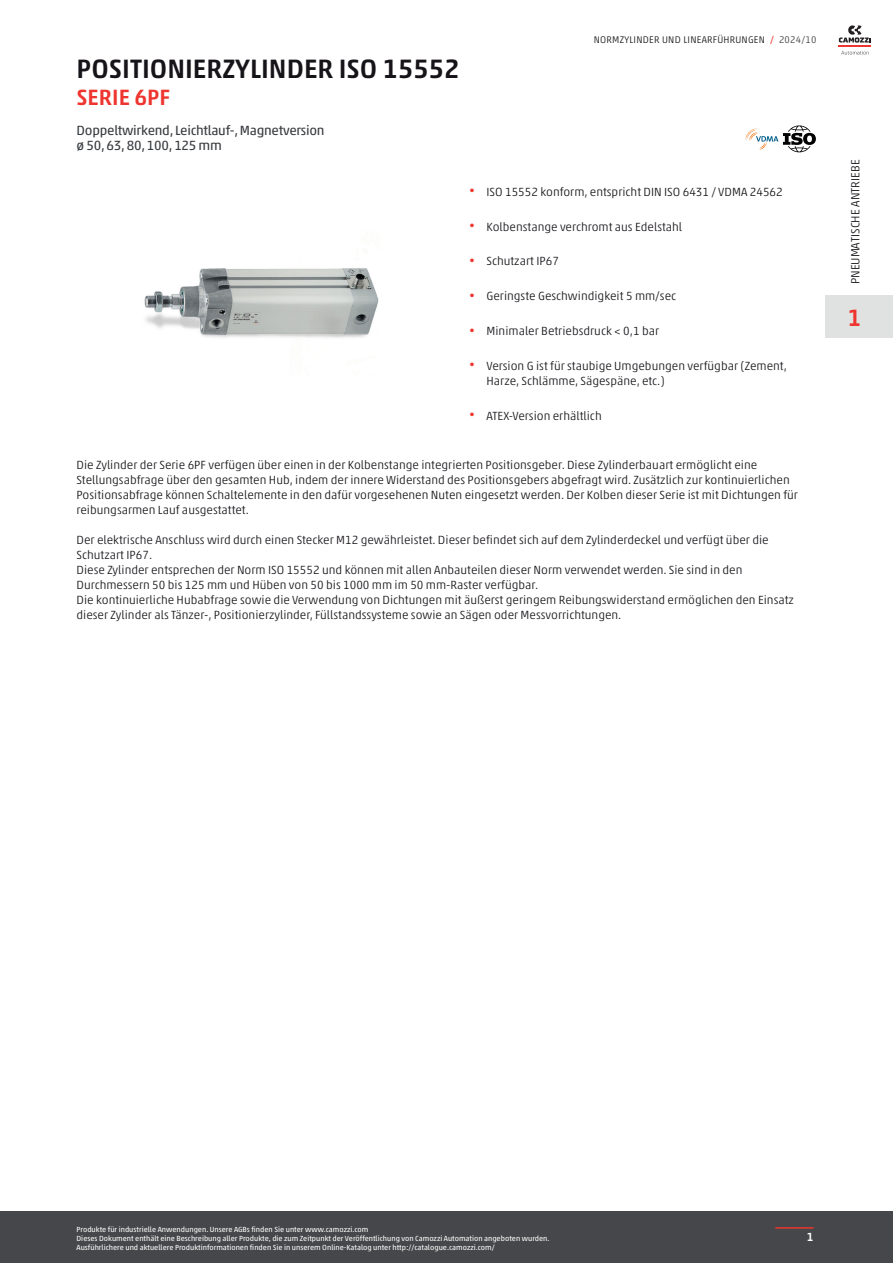
<style>
.page{position:relative;width:893px;height:1263px;background:#fff}
.page>*{position:absolute;margin:0;border:0;box-sizing:border-box;transform-origin:0 0}
.TITOLO_Home{font:500 27px "Akko W1 G";color:#171419}
.Num_catalogo_no_lingua{font:500 24px "Akko W1 G";color:#ee352f}
.SOTTOTITOLO_Home{font:500 22.5px "Akko W1 G";color:#ee352f}
.INTRO_Home{font:13.5px/15px "Akko W1 G";letter-spacing:-.02em;color:#383b3f}
.Descrizione_prodotto{font:300 12px/15px "Akko W1 G";color:#171419}
.NOME_CATALOGO{font:300 12px "Akko W1 G";color:#171419}
.t1{font:500 12px "Akko W1 G";color:#fff}
.Edizione_catalogo{font:300 9.75px "Akko W1 G";letter-spacing:.025em;color:#171419}
.footNotes{font:7.5px/9px "Akko W1 G";color:#fff}
.s1{font-weight:400;color:#ee352f}
.s2{color:#383b3f}
.s3{font-weight:400;font-size:10.5px;color:#ee352f}
</style>
<div class="page">
<img style="left:144px;top:268px;width:235px;height:70px">
<svg style="left:745px;top:125px;width:71px;height:28px"></svg>
<div style="left:0;top:1211px;width:893px;height:52px;background:#46474a"></div>
<hr style="left:775px;top:1227px;width:39px;height:1px;background:#ee352f">
<hr style="left:839px;top:45px;width:32px;height:2px;background:#ee352f">
<svg style="left:839px;top:25px;width:32px;height:18px"></svg>
<svg style="left:841px;top:51px;width:28px;height:4px"></svg>
<div style="left:825px;top:295px;width:59px;height:43px;background:#e0e2e1"></div>
<div style="left:884px;top:295px;width:9px;height:43px;background:#e0e2e1"></div>
<p class="TITOLO_Home" style="left:77px;top:49px;width:384px">POSITIONIERZYLINDER ISO 15552</p>
<p class="SOTTOTITOLO_Home" style="left:77px;top:81px;width:95px">SERIE 6PF</p>
<p class="INTRO_Home" style="left:77px;top:122px;width:250px">Doppeltwirkend, Leichtlauf-, Magnetversion ø 50, 63, 80, 100, 125 mm</p>
<p class="Edizione_catalogo" style="left:594px;top:32px;width:224px">NORMZYLINDER UND LINEARFÜHRUNGEN <span class="s1">/</span> <span class="s2">2024/10</span></p>
<p class="Descrizione_prodotto" style="left:469px;top:183px;width:315px"><span class="s3">•</span> ISO 15552 konform, entspricht DIN ISO 6431 / VDMA 24562</p>
<p class="Descrizione_prodotto" style="left:469px;top:218px;width:214px"><span class="s3">•</span> Kolbenstange verchromt aus Edelstahl</p>
<p class="Descrizione_prodotto" style="left:469px;top:253px;width:91px"><span class="s3">•</span> Schutzart IP67</p>
<p class="Descrizione_prodotto" style="left:469px;top:288px;width:208px"><span class="s3">•</span> Geringste Geschwindigkeit 5 mm/sec</p>
<p class="Descrizione_prodotto" style="left:469px;top:323px;width:191px"><span class="s3">•</span> Minimaler Betriebsdruck &lt; 0,1 bar</p>
<p class="Descrizione_prodotto" style="left:486px;top:357px;width:302px;text-indent:-17px"><span class="s3">•</span> Version G ist für staubige Umgebungen verfügbar (Zement,<br>Harze, Schlämme, Sägespäne, etc.)</p>
<p class="Descrizione_prodotto" style="left:469px;top:407px;width:134px"><span class="s3">•</span> ATEX-Version erhältlich</p>
<p class="Descrizione_prodotto" style="left:77px;top:457px;width:723px">Die Zylinder der Serie 6PF verfügen über einen in der Kolbenstange integrierten Positionsgeber. Diese Zylinderbauart ermöglicht eine Stellungsabfrage über den gesamten Hub, indem der innere Widerstand des Positionsgebers abgefragt wird. Zusätzlich zur kontinuierlichen Positionsabfrage können Schaltelemente in den dafür vorgesehenen Nuten eingesetzt werden. Der Kolben dieser Serie ist mit Dichtungen für reibungsarmen Lauf ausgestattet.</p>
<p class="Descrizione_prodotto" style="left:77px;top:532px;width:719px">Der elektrische Anschluss wird durch einen Stecker M12 gewährleistet. Dieser befindet sich auf dem Zylinderdeckel und verfügt über die Schutzart IP67.<br>Diese Zylinder entsprechen der Norm ISO 15552 und können mit allen Anbauteilen dieser Norm verwendet werden. Sie sind in den Durchmessern 50 bis 125 mm und Hüben von 50 bis 1000 mm im 50 mm-Raster verfügbar.<br>Die kontinuierliche Hubabfrage sowie die Verwendung von Dichtungen mit äußerst geringem Reibungswiderstand ermöglichen den Einsatz dieser Zylinder als Tänzer-, Positionierzylinder, Füllstandssysteme sowie an Sägen oder Messvorrichtungen.</p>
<p class="NOME_CATALOGO" style="left:847px;top:284px;width:126px;rotate:-90deg">PNEUMATISCHE ANTRIEBE</p>
<p class="Num_catalogo_no_lingua" style="left:848px;top:300px;width:15px">1</p>
<p class="footNotes" style="left:77px;top:1225px;width:475px">Produkte für industrielle Anwendungen. Unsere AGBs finden Sie unter www.camozzi.com<br>Dieses Dokument enthält eine Beschreibung aller Produkte, die zum Zeitpunkt der Veröffentlichung von Camozzi Automation angeboten wurden.<br>Ausführlichere und aktuellere Produktinformationen finden Sie in unserem Online-Katalog unter http://catalogue.camozzi.com/</p>
<p class="t1" style="left:807px;top:1228px;width:8px">1</p>
</div>
